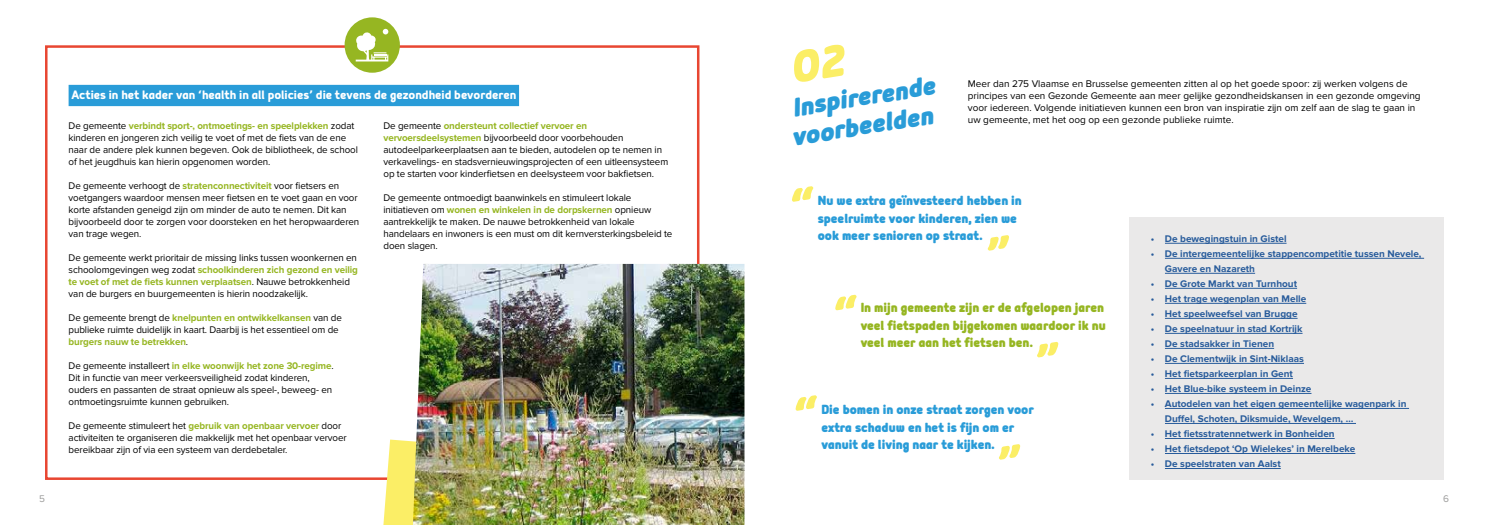
<style>
.page{position:relative;width:1489px;height:525px;background:#fff}
.page>*{position:absolute;margin:0;border:0;box-sizing:border-box;transform-origin:0 0}
.t1{font:italic 900 32.5px/28.8px "Mairy";color:#299cd8}
.t2{font:900 16.25px/17.5px "Mairy";color:#299cd8}
.t3{font:900 16.25px/17.5px "Mairy";color:#96b622;text-align:justify}
.t4{font:700 15px "Mairy";color:#fff}
.t5{font:10px/12px "Proxima Nova";letter-spacing:-.01em;color:#000}
.t6{font:700 10px/15px "Proxima Nova";color:#275b9b}
.t7{font:10px "Proxima Nova";color:#9d9d9c}
.s1{font-weight:700;color:#96b622}
</style>
<div class="page">
<div style="left:1129px;top:217px;width:314px;height:262px;background:#eae9e9"></div>
<div style="left:69px;top:85px;width:450px;height:21px;background:#299cd8"></div>
<svg style="left:383px;top:439px;width:30px;height:85px;background:#fbef7a"></svg>
<img style="left:413px;top:264px;width:331px;height:260px">
<hr style="left:1164px;top:243px;width:122px;height:1px;background:#275b9b">
<hr style="left:1164px;top:258px;width:259px;height:1px;background:#275b9b">
<hr style="left:1164px;top:273px;width:90px;height:1px;background:#275b9b">
<hr style="left:1164px;top:288px;width:132px;height:1px;background:#275b9b">
<hr style="left:1164px;top:303px;width:142px;height:1px;background:#275b9b">
<hr style="left:1164px;top:318px;width:133px;height:1px;background:#275b9b">
<hr style="left:1164px;top:333px;width:138px;height:1px;background:#275b9b">
<hr style="left:1164px;top:348px;width:109px;height:1px;background:#275b9b">
<hr style="left:1164px;top:363px;width:139px;height:1px;background:#275b9b">
<hr style="left:1164px;top:378px;width:128px;height:1px;background:#275b9b">
<hr style="left:1164px;top:393px;width:147px;height:1px;background:#275b9b">
<hr style="left:1164px;top:408px;width:244px;height:1px;background:#275b9b">
<hr style="left:1164px;top:423px;width:191px;height:1px;background:#275b9b">
<hr style="left:1164px;top:438px;width:170px;height:1px;background:#275b9b">
<hr style="left:1164px;top:453px;width:191px;height:1px;background:#275b9b">
<hr style="left:1164px;top:468px;width:116px;height:1px;background:#275b9b">
<div style="left:344px;top:17px;width:56px;height:56px;background:#96b622;border-radius:50%"></div>
<svg style="left:356px;top:29px;width:32px;height:32px"></svg>
<h1 class="t1" style="left:784px;top:93px;width:151px;rotate:-9deg">Inspirerende voorbeelden</h1>
<h3 class="t4" style="left:71px;top:86px;width:446px">Acties in het kader van ‘health in all policies’ die tevens de gezondheid bevorderen</h3>
<p class="t5" style="left:967px;top:78px;width:454px">Meer dan 275 Vlaamse en Brusselse gemeenten zitten al op het goede spoor: zij werken volgens de principes van een Gezonde Gemeente aan meer gelijke gezondheidskansen in een gezonde omgeving voor iedereen. Volgende initiatieven kunnen een bron van inspiratie zijn om zelf aan de slag te gaan in uw gemeente, met het oog op een gezonde publieke ruimte.</p>
<p class="t5" style="left:69px;top:119px;width:291px">De gemeente <span class="s1">verbindt sport-, ontmoetings- en speelplekken</span> zodat kinderen en jongeren zich veilig te voet of met de fiets van de ene naar de andere plek kunnen begeven. Ook de bibliotheek, de school of het jeugdhuis kan hierin opgenomen worden.</p>
<p class="t5" style="left:69px;top:179px;width:292px">De gemeente verhoogt de <span class="s1">stratenconnectiviteit</span> voor fietsers en voetgangers waardoor mensen meer fietsen en te voet gaan en voor korte afstanden geneigd zijn om minder de auto te nemen. Dit kan bijvoorbeeld door te zorgen voor doorsteken en het heropwaarderen van trage wegen.</p>
<p class="t5" style="left:69px;top:251px;width:291px">De gemeente werkt prioritair de missing links tussen woonkernen en schoolomgevingen weg zodat <span class="s1">schoolkinderen zich gezond en veilig te voet of met de fiets kunnen verplaatsen</span>. Nauwe betrokkenheid van de burgers en buurgemeenten is hierin noodzakelijk.</p>
<p class="t5" style="left:69px;top:311px;width:275px">De gemeente brengt de <span class="s1">knelpunten en ontwikkelkansen</span> van de publieke ruimte duidelijk in kaart. Daarbij is het essentieel om de <span class="s1">burgers nauw te betrekken</span>.</p>
<p class="t5" style="left:69px;top:359px;width:267px">De gemeente installeert <span class="s1">in elke woonwijk het zone 30-regime</span>.<br>Dit in functie van meer verkeersveiligheid zodat kinderen, ouders en passanten de straat opnieuw als speel-, beweeg- en ontmoetingsruimte kunnen gebruiken.</p>
<p class="t5" style="left:69px;top:419px;width:280px">De gemeente stimuleert het <span class="s1">gebruik van openbaar vervoer</span> door activiteiten te organiseren die makkelijk met het openbaar vervoer bereikbaar zijn of via een systeem van derdebetaler.</p>
<p class="t5" style="left:383px;top:119px;width:286px">De gemeente <span class="s1">ondersteunt collectief vervoer en vervoersdeelsystemen</span> bijvoorbeeld door voorbehouden autodeelparkeerplaatsen aan te bieden, autodelen op te nemen in verkavelings- en stadsvernieuwingsprojecten of een uitleensysteem op te starten voor kinderfietsen en deelsysteem voor bakfietsen.</p>
<p class="t5" style="left:383px;top:191px;width:290px">De gemeente ontmoedigt baanwinkels en stimuleert lokale initiatieven om <span class="s1">wonen en winkelen in de dorpskernen</span> opnieuw aantrekkelijk te maken. De nauwe betrokkenheid van lokale handelaars en inwoners is een must om dit kernversterkingsbeleid te doen slagen.</p>
<h2 class="t2" style="left:817px;top:191px;width:205px">Nu we extra geïnvesteerd hebben in speelruimte voor kinderen, zien we</h2>
<h2 class="t2" style="left:817px;top:226px;width:167px">ook meer senioren op straat.</h2>
<p class="t6" style="left:1150px;top:231px;width:137px">• De bewegingstuin in Gistel</p>
<p class="t6" style="left:1164px;top:246px;width:258px;text-indent:-14px">• De intergemeentelijke stappencompetitie tussen Nevele,<br>Gavere en Nazareth</p>
<p class="t6" style="left:1150px;top:276px;width:148px">• De Grote Markt van Turnhout</p>
<p class="t6" style="left:1150px;top:291px;width:157px">• Het trage wegenplan van Melle</p>
<p class="t6" style="left:1150px;top:306px;width:148px">• Het speelweefsel van Brugge</p>
<p class="t6" style="left:1150px;top:321px;width:153px">• De speelnatuur in stad Kortrijk</p>
<p class="t6" style="left:1150px;top:336px;width:125px">• De stadsakker in Tienen</p>
<p class="t6" style="left:1150px;top:351px;width:155px">• De Clementwijk in Sint-Niklaas</p>
<p class="t6" style="left:1150px;top:366px;width:144px">• Het fietsparkeerplan in Gent</p>
<p class="t6" style="left:1150px;top:381px;width:162px">• Het Blue-bike systeem in Deinze</p>
<p class="t6" style="left:1164px;top:396px;width:243px;text-indent:-14px">• Autodelen van het eigen gemeentelijke wagenpark in<br>Duffel, Schoten, Diksmuide, Wevelgem, …</p>
<p class="t6" style="left:1150px;top:426px;width:185px">• Het fietsstratennetwerk in Bonheiden</p>
<p class="t6" style="left:1150px;top:441px;width:206px">• Het fietsdepot ‘Op Wielekes’ in Merelbeke</p>
<p class="t6" style="left:1150px;top:456px;width:131px">• De speelstraten van Aalst</p>
<h2 class="t3" style="left:860px;top:298px;width:247px">In mijn gemeente zijn er de afgelopen jaren veel fietspaden bijgekomen waardoor ik nu veel meer aan het fietsen ben.</h2>
<h2 class="t2" style="left:821px;top:400px;width:214px">Die bomen in onze straat zorgen voor extra schaduw en het is fijn om er</h2>
<h2 class="t2" style="left:821px;top:435px;width:175px">vanuit de living naar te kijken.</h2>
<p class="t7" style="left:39px;top:492px;width:7px">5</p>
<p class="t7" style="left:1442px;top:492px;width:7px">6</p>
</div>
